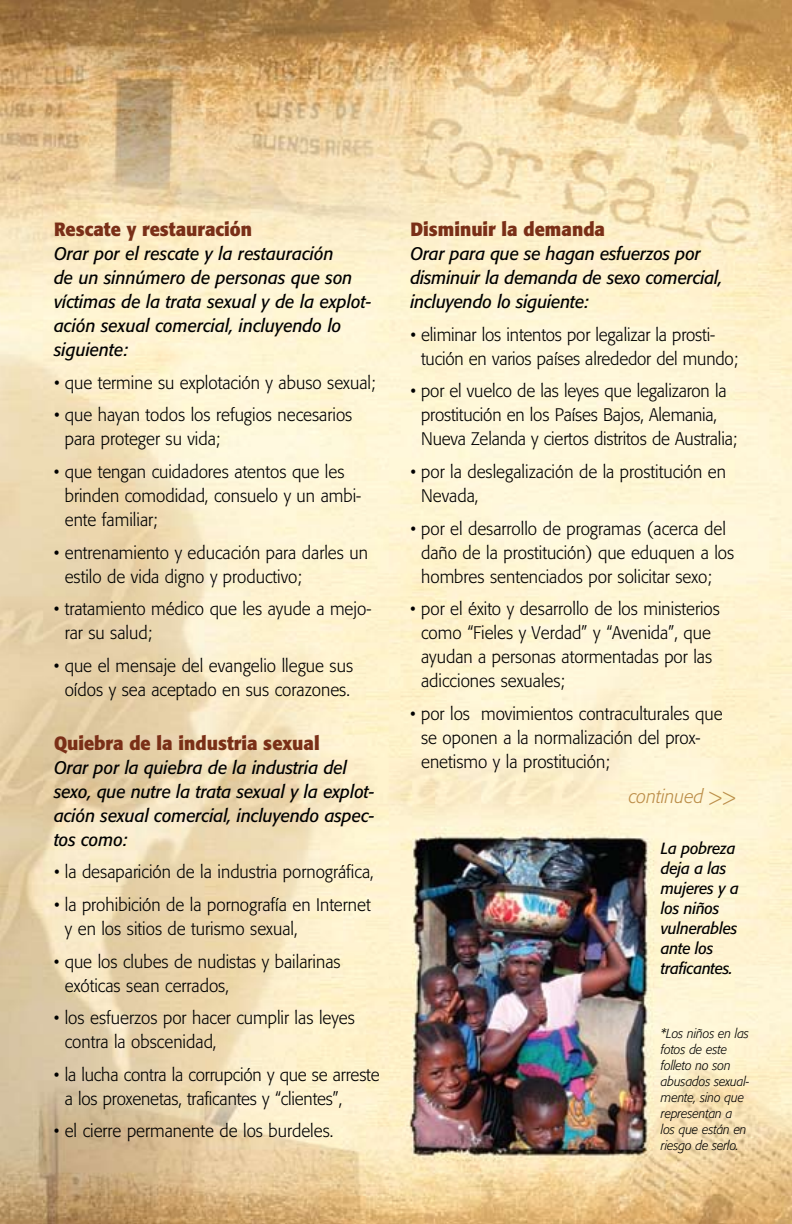
<style>
.page{position:relative;width:792px;height:1224px;background:#fff}
.page>*{position:absolute;margin:0;border:0;box-sizing:border-box;transform-origin:0 0}
.t1{font:700 19px "Formata";color:#7a2f17;scale:.95 1}
.t2{font:italic 300 19px "Formata";color:#bc8e49;scale:.95 1}
.t3{font:300 18px/24px "Formata";color:#000;scale:.95 1}
.t4{font:italic 18px/24px "Formata";letter-spacing:-.005em;color:#000;scale:.95 1}
.t5{font:italic 16px/20px "Formata";letter-spacing:-.015em;color:#000;scale:.95 1}
.t6{font:italic 300 13px/16px "Formata";letter-spacing:-.01em;color:#000;scale:.95 1}
.s1{font-style:normal}
</style>
<div class="page">
<img style="left:0;top:0;width:792px;height:1224px">
<p class="t1" style="left:54px;top:217px;width:210px">Rescate y restauración</p>
<p class="t4" style="left:54px;top:242px;width:336px">Orar por el rescate y la restauración<br>de un sinnúmero de personas que son víctimas de la trata sexual y de la explot&shy;ación sexual comercial, incluyendo lo siguiente:</p>
<p class="t3" style="left:54px;top:371px;width:340px">• que termine su explotación y abuso sexual;</p>
<p class="t3" style="left:65px;top:403px;width:304px;text-indent:-11px">• que hayan todos los refugios necesarios para proteger su vida;</p>
<p class="t3" style="left:65px;top:460px;width:314px;text-indent:-11px">• que tengan cuidadores atentos que les brinden comodidad, consuelo y un ambi&shy;ente familiar;</p>
<p class="t3" style="left:65px;top:540px;width:321px;text-indent:-11px">• entrenamiento y educación para darles un estilo de vida digno y productivo;</p>
<p class="t3" style="left:65px;top:597px;width:324px;text-indent:-11px">• tratamiento médico que les ayude a mejo&shy;rar su salud;</p>
<p class="t3" style="left:54px;top:654px;width:316px;text-align:center">• que el mensaje del evangelio llegue sus oídos y sea aceptado en sus corazones.</p>
<p class="t1" style="left:54px;top:731px;width:281px">Quiebra de la industria sexual</p>
<p class="t4" style="left:54px;top:755px;width:339px">Orar por la quiebra de la industria del sexo, que nutre la trata sexual y la explot&shy;ación sexual comercial, incluyendo aspec&shy;tos como:</p>
<p class="t3" style="left:54px;top:860px;width:338px">• la desaparición de la industria pornográfica,</p>
<p class="t3" style="left:65px;top:893px;width:324px;text-indent:-11px">• la prohibición de la pornografía en Internet y en los sitios de turismo sexual,</p>
<p class="t3" style="left:65px;top:949px;width:292px;text-indent:-11px">• que los clubes de nudistas y bailarinas exóticas sean cerrados,</p>
<p class="t3" style="left:65px;top:1006px;width:307px;text-indent:-11px">• los esfuerzos por hacer cumplir las leyes contra la obscenidad,</p>
<p class="t3" style="left:65px;top:1063px;width:333px;text-indent:-11px">• la lucha contra la corrupción y que se arreste a los proxenetas, traficantes y “clientes”,</p>
<p class="t3" style="left:54px;top:1119px;width:296px">• el cierre permanente de los burdeles.</p>
<p class="t1" style="left:410px;top:217px;width:206px">Disminuir la demanda</p>
<p class="t4" style="left:410px;top:242px;width:330px">Orar para que se hagan esfuerzos por disminuir la demanda de sexo comercial, incluyendo lo siguiente:</p>
<p class="t3" style="left:421px;top:323px;width:335px;text-indent:-11px">• eliminar los intentos por legalizar la prosti&shy;tución en varios países alrededor del mundo;</p>
<p class="t3" style="left:410px;top:379px;width:345px;text-align:center">• por el vuelco de las leyes que legalizaron la prostitución en los Países Bajos, Alemania,<br>Nueva Zelanda y ciertos distritos de Australia;</p>
<p class="t3" style="left:421px;top:460px;width:322px;text-indent:-11px">• por la deslegalización de la prostitución en<br>Nevada,</p>
<p class="t3" style="left:421px;top:516px;width:331px;text-indent:-11px">• por el desarrollo de programas (acerca del daño de la prostitución) que eduquen a los hombres sentenciados por solicitar sexo;</p>
<p class="t3" style="left:421px;top:597px;width:316px;text-indent:-11px">• por el éxito y desarrollo de los ministerios como “Fieles y Verdad” y “Avenida”, que ayudan a personas atormentadas por las adicciones sexuales;</p>
<p class="t3" style="left:421px;top:702px;width:319px;text-indent:-11px">• por los movimientos contraculturales que se oponen a la normalización del prox&shy;enetismo y la prostitución;</p>
<p class="t2" style="left:629px;top:785px;width:114px">continued <span class="s1">&gt;&gt;</span></p>
<p class="t5" style="left:661px;top:839px;width:84px">La pobreza deja a las mujeres y a los niños vulnerables ante los traficantes.</p>
<p class="t6" style="left:661px;top:1026px;width:95px">*Los niños en las fotos de este folleto no son abusados sexual&shy;mente, sino que representan a los que están en riesgo de serlo.</p>
</div>
